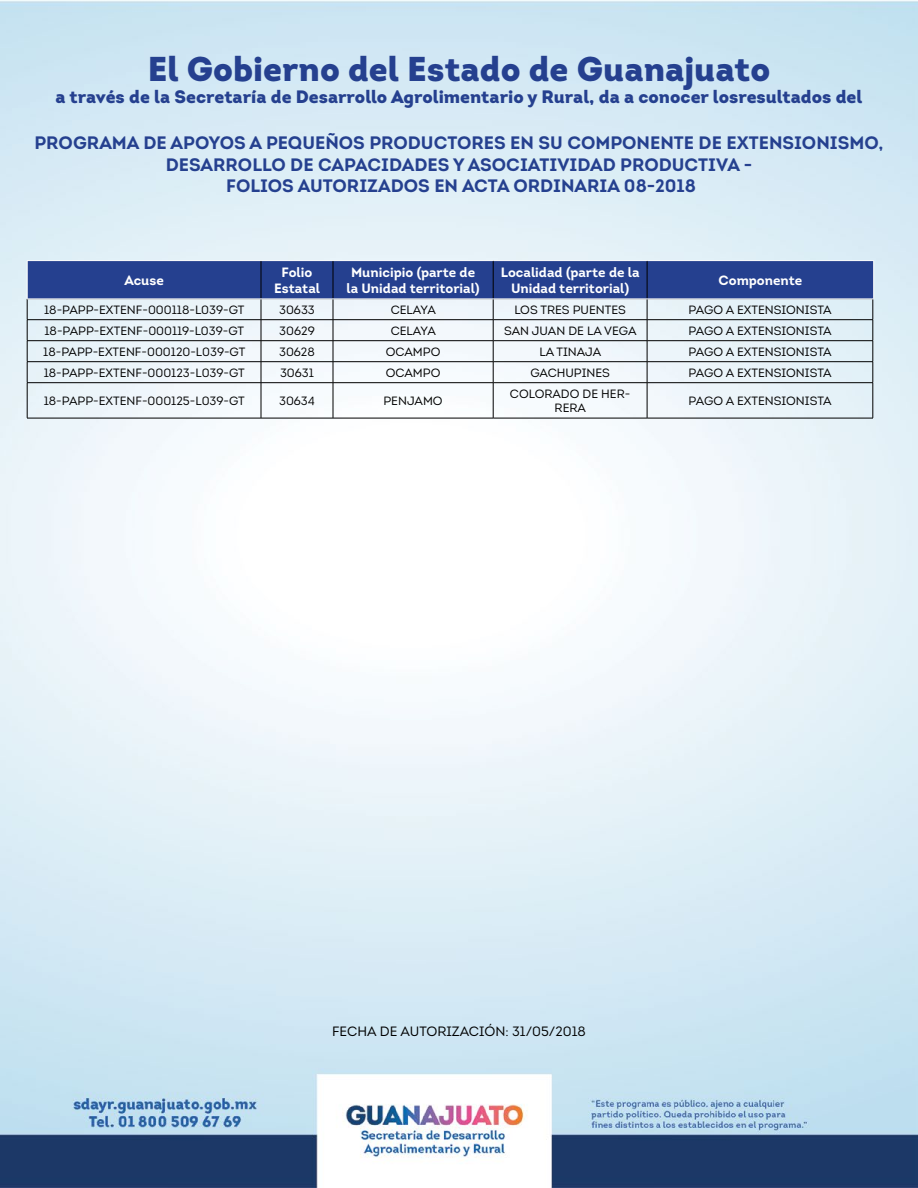
<style>
.page{position:relative;width:918px;height:1188px;background:#fff}
.page>*{position:absolute;margin:0;border:0;box-sizing:border-box;transform-origin:0 0}
.t1{font:900 34.5px "Intro";color:#25408f}
.t2{font:700 18px/21.6px "Intro";color:#25408f;text-align:center}
.t3{font:900 18px "Intro";color:#25408f}
.t4{font:700 13.5px/16.2px "Intro";color:#fff;text-align:center}
.t5{font:13.5px "Intro";color:#000}
.t6{font:12px/14.4px "Intro";color:#000;text-align:center}
</style>
<div class="page">
<img style="left:0;top:0;width:918px;height:1188px">
<hr style="left:27px;top:382px;width:234px;height:1px;background:#000">
<hr style="left:27px;top:383px;width:1px;height:35px;background:#000">
<hr style="left:261px;top:382px;width:72px;height:1px;background:#000">
<hr style="left:261px;top:383px;width:1px;height:35px;background:#000">
<hr style="left:333px;top:382px;width:160px;height:1px;background:#000">
<hr style="left:333px;top:383px;width:1px;height:35px;background:#000">
<hr style="left:493px;top:382px;width:154px;height:1px;background:#000">
<hr style="left:493px;top:383px;width:1px;height:35px;background:#000">
<hr style="left:647px;top:382px;width:226px;height:1px;background:#000">
<hr style="left:647px;top:383px;width:1px;height:35px;background:#000">
<hr style="left:873px;top:383px;width:1px;height:35px;background:#000">
<hr style="left:27px;top:418px;width:234px;height:1px;background:#000">
<hr style="left:261px;top:418px;width:72px;height:1px;background:#000">
<hr style="left:333px;top:418px;width:160px;height:1px;background:#000">
<hr style="left:493px;top:418px;width:154px;height:1px;background:#000">
<hr style="left:647px;top:418px;width:226px;height:1px;background:#000">
<svg style="left:27px;top:261px;width:847px;height:121px"></svg>
<hr style="left:261px;top:261px;width:1px;height:38px;background:#000">
<hr style="left:333px;top:261px;width:1px;height:38px;background:#000">
<hr style="left:493px;top:261px;width:1px;height:38px;background:#000">
<hr style="left:647px;top:261px;width:1px;height:38px;background:#000">
<hr style="left:27px;top:260px;width:234px;height:1px;background:#fff">
<hr style="left:27px;top:261px;width:1px;height:38px;background:#fff">
<hr style="left:261px;top:260px;width:72px;height:1px;background:#fff">
<hr style="left:333px;top:260px;width:160px;height:1px;background:#fff">
<hr style="left:493px;top:260px;width:154px;height:1px;background:#fff">
<hr style="left:647px;top:260px;width:227px;height:1px;background:#fff">
<hr style="left:873px;top:261px;width:1px;height:38px;background:#fff">
<hr style="left:27px;top:299px;width:234px;height:1px;background:#fff">
<hr style="left:261px;top:299px;width:72px;height:1px;background:#fff">
<hr style="left:333px;top:299px;width:160px;height:1px;background:#fff">
<hr style="left:493px;top:299px;width:154px;height:1px;background:#fff">
<hr style="left:647px;top:299px;width:227px;height:1px;background:#fff">
<h1 class="t1" style="left:148px;top:47px;width:624px">El Gobierno del Estado de Guanajuato</h1>
<h2 class="t3" style="left:56px;top:85px;width:808px">a través de la Secretaría de Desarrollo Agrolimentario y Rural, da a conocer losresultados del</h2>
<h2 class="t2" style="left:35px;top:132px;width:850px">PROGRAMA DE APOYOS A PEQUEÑOS PRODUCTORES EN SU COMPONENTE DE EXTENSIONISMO,<br>DESARROLLO DE CAPACIDADES Y ASOCIATIVIDAD PRODUCTIVA -<br>FOLIOS AUTORIZADOS EN ACTA ORDINARIA 08-2018</h2>
<p class="t4" style="left:124px;top:272px;width:41px">Acuse</p>
<p class="t4" style="left:274px;top:264px;width:47px">Folio<br>Estatal</p>
<p class="t4" style="left:347px;top:264px;width:135px">Municipio (parte de la Unidad territorial)</p>
<p class="t4" style="left:501px;top:264px;width:140px">Localidad (parte de la<br>Unidad territorial)</p>
<p class="t4" style="left:719px;top:272px;width:85px">Componente</p>
<p class="t6" style="left:44px;top:302px;width:202px">18-PAPP-EXTENF-000118-L039-GT</p>
<p class="t6" style="left:279px;top:302px;width:37px">30633</p>
<p class="t6" style="left:391px;top:302px;width:47px">CELAYA</p>
<p class="t6" style="left:514px;top:302px;width:113px">LOS TRES PUENTES</p>
<p class="t6" style="left:689px;top:302px;width:145px">PAGO A EXTENSIONISTA</p>
<p class="t6" style="left:44px;top:323px;width:201px">18-PAPP-EXTENF-000119-L039-GT</p>
<p class="t6" style="left:279px;top:323px;width:37px">30629</p>
<p class="t6" style="left:391px;top:323px;width:47px">CELAYA</p>
<p class="t6" style="left:504px;top:323px;width:134px">SAN JUAN DE LA VEGA</p>
<p class="t6" style="left:689px;top:323px;width:145px">PAGO A EXTENSIONISTA</p>
<p class="t6" style="left:43px;top:344px;width:204px">18-PAPP-EXTENF-000120-L039-GT</p>
<p class="t6" style="left:279px;top:344px;width:37px">30628</p>
<p class="t6" style="left:386px;top:344px;width:56px">OCAMPO</p>
<p class="t6" style="left:539px;top:344px;width:63px">LA TINAJA</p>
<p class="t6" style="left:689px;top:344px;width:145px">PAGO A EXTENSIONISTA</p>
<p class="t6" style="left:44px;top:365px;width:203px">18-PAPP-EXTENF-000123-L039-GT</p>
<p class="t6" style="left:280px;top:365px;width:35px">30631</p>
<p class="t6" style="left:386px;top:365px;width:56px">OCAMPO</p>
<p class="t6" style="left:530px;top:365px;width:81px">GACHUPINES</p>
<p class="t6" style="left:689px;top:365px;width:145px">PAGO A EXTENSIONISTA</p>
<p class="t6" style="left:44px;top:394px;width:203px">18-PAPP-EXTENF-000125-L039-GT</p>
<p class="t6" style="left:279px;top:394px;width:37px">30634</p>
<p class="t6" style="left:383px;top:394px;width:61px">PENJAMO</p>
<p class="t6" style="left:510px;top:386px;width:122px">COLORADO DE HER-<br>RERA</p>
<p class="t6" style="left:689px;top:394px;width:145px">PAGO A EXTENSIONISTA</p>
<p class="t5" style="left:332px;top:1023px;width:255px">FECHA DE AUTORIZACIÓN: 31/05/2018</p>
</div>
